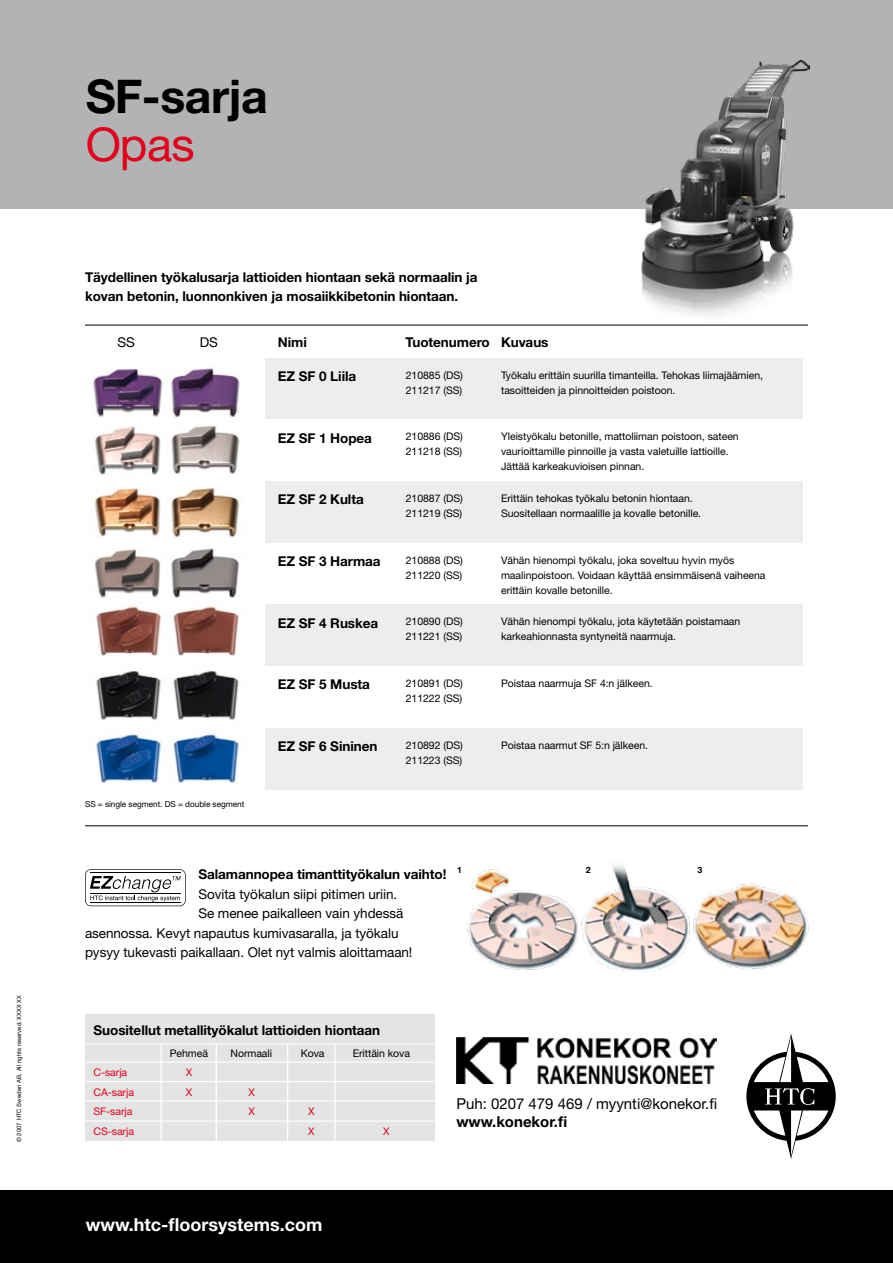
<style>
.page{position:relative;width:893px;height:1263px;background:#fff}
.page>*{position:absolute;margin:0;border:0;box-sizing:border-box;transform-origin:0 0}
.t1{font:700 46.5px "Helvetica Neue";letter-spacing:-.01em;color:#000}
.t2{font:46.5px "Helvetica Neue";color:#e2001a}
.t3{font:700 18px "Helvetica Neue";color:#fff}
.t4{font:15px "Helvetica Neue";color:#000}
.t5{font:700 15px "Helvetica Neue";color:#000}
.t6{font:700 13.5px/19.5px "Helvetica Neue";letter-spacing:-.005em;color:#000}
.t7{font:13.5px "Helvetica Neue";letter-spacing:-.005em;color:#000}
.t8{font:10.5px/15px "Helvetica Neue";letter-spacing:-.005em;color:#000}
.t9{font:10.5px/19.5px "Helvetica Neue";letter-spacing:-.005em;color:#e2001a}
.t10{font:700 8.7px "Helvetica Neue";color:#000}
.t11{font:8.25px "Helvetica Neue";letter-spacing:-.005em;color:#000}
.t12{font:6px "Helvetica Neue";letter-spacing:.005em;color:#000}
</style>
<div class="page">
<div style="left:0;top:0;width:893px;height:208px;background:#b1b3b4"></div>
<div style="left:0;top:1191px;width:893px;height:72px;background:#000"></div>
<hr style="left:85px;top:825px;width:723px;height:1px;background:#000">
<svg style="left:746px;top:1034px;width:90px;height:125px"></svg>
<img style="left:466px;top:869px;width:112px;height:101px">
<img style="left:581px;top:864px;width:107px;height:107px">
<img style="left:688px;top:883px;width:121px;height:87px">
<svg style="left:85px;top:869px;width:101px;height:37px"></svg>
<div style="left:85px;top:1014px;width:350px;height:127px;background:#e3e4e4"></div>
<hr style="left:85px;top:1061px;width:350px;height:2px;background:#fff">
<hr style="left:161px;top:1044px;width:1px;height:97px;background:#fff">
<hr style="left:216px;top:1044px;width:1px;height:97px;background:#fff">
<hr style="left:287px;top:1044px;width:1px;height:97px;background:#fff">
<hr style="left:334px;top:1044px;width:1px;height:97px;background:#fff">
<hr style="left:85px;top:1081px;width:350px;height:1px;background:#fff">
<hr style="left:85px;top:1100px;width:350px;height:1px;background:#fff">
<hr style="left:85px;top:1120px;width:350px;height:2px;background:#fff">
<hr style="left:85px;top:1043px;width:350px;height:2px;background:#fff">
<div style="left:266px;top:358px;width:537px;height:61px;background:#eceded"></div>
<div style="left:266px;top:481px;width:537px;height:62px;background:#eceded"></div>
<div style="left:266px;top:604px;width:537px;height:62px;background:#eceded"></div>
<div style="left:266px;top:728px;width:537px;height:61px;background:#eceded"></div>
<img style="left:639px;top:59px;width:170px;height:266px">
<hr style="left:85px;top:325px;width:723px;height:1px;background:#000">
<img style="left:456px;top:1037px;width:260px;height:46px">
<img style="left:93px;top:369px;width:70px;height:48px">
<img style="left:169px;top:368px;width:71px;height:50px">
<img style="left:95px;top:426px;width:66px;height:49px">
<img style="left:171px;top:426px;width:69px;height:48px">
<img style="left:93px;top:488px;width:68px;height:50px">
<img style="left:171px;top:487px;width:69px;height:50px">
<img style="left:94px;top:548px;width:67px;height:50px">
<img style="left:171px;top:548px;width:69px;height:50px">
<img style="left:96px;top:606px;width:143px;height:50px">
<img style="left:96px;top:671px;width:143px;height:49px">
<img style="left:96px;top:734px;width:143px;height:49px">
<p class="t12" style="left:16px;top:1142px;width:148px;rotate:-90deg">© 2007 HTC Sweden AB, All rights reserved. XXXX XX</p>
<h1 class="t1" style="left:85px;top:68px;width:184px">SF-sarja</h1>
<h1 class="t2" style="left:85px;top:117px;width:111px">Opas</h1>
<p class="t6" style="left:85px;top:267px;width:394px">Täydellinen työkalusarja lattioiden hiontaan sekä normaalin ja kovan betonin, luonnonkiven ja mosaiikkibetonin hiontaan.</p>
<p class="t7" style="left:118px;top:335px;width:19px">SS</p>
<p class="t7" style="left:200px;top:335px;width:20px">DS</p>
<p class="t11" style="left:85px;top:799px;width:161px">SS = single segment. DS = double segment</p>
<p class="t6" style="left:278px;top:332px;width:30px">Nimi</p>
<p class="t6" style="left:406px;top:332px;width:144px">Tuotenumero Kuvaus</p>
<p class="t6" style="left:278px;top:366px;width:80px">EZ SF 0 Liila</p>
<p class="t8" style="left:406px;top:367px;width:59px">210885 (DS)<br>211217 (SS)</p>
<p class="t8" style="left:501px;top:367px;width:263px">Työkalu erittäin suurilla timanteilla. Tehokas liimajäämien, tasoitteiden ja pinnoitteiden poistoon.</p>
<p class="t6" style="left:278px;top:428px;width:96px">EZ SF 1 Hopea</p>
<p class="t8" style="left:406px;top:429px;width:59px">210886 (DS)<br>211218 (SS)</p>
<p class="t8" style="left:501px;top:429px;width:239px">Yleistyökalu betonille, mattoliiman poistoon, sateen vaurioittamille pinnoille ja vasta valetuille lattioille.<br>Jättää karkeakuvioisen pinnan.</p>
<p class="t6" style="left:278px;top:490px;width:87px">EZ SF 2 Kulta</p>
<p class="t8" style="left:406px;top:491px;width:59px">210887 (DS)<br>211219 (SS)</p>
<p class="t8" style="left:501px;top:491px;width:202px">Erittäin tehokas työkalu betonin hiontaan.<br>Suositellaan normaalille ja kovalle betonille.</p>
<p class="t6" style="left:278px;top:551px;width:104px">EZ SF 3 Harmaa</p>
<p class="t8" style="left:406px;top:552px;width:59px">210888 (DS)<br>211220 (SS)</p>
<p class="t8" style="left:501px;top:552px;width:266px">Vähän hienompi työkalu, joka soveltuu hyvin myös maalinpoistoon. Voidaan käyttää ensimmäisenä vaiheena erittäin kovalle betonille.</p>
<p class="t6" style="left:278px;top:613px;width:102px">EZ SF 4 Ruskea</p>
<p class="t8" style="left:406px;top:614px;width:59px">210890 (DS)<br>211221 (SS)</p>
<p class="t8" style="left:501px;top:614px;width:241px">Vähän hienompi työkalu, jota käytetään poistamaan karkeahionnasta syntyneitä naarmuja.</p>
<p class="t6" style="left:278px;top:674px;width:94px">EZ SF 5 Musta</p>
<p class="t8" style="left:406px;top:676px;width:59px">210891 (DS)<br>211222 (SS)</p>
<p class="t8" style="left:501px;top:676px;width:153px">Poistaa naarmuja SF 4:n jälkeen.</p>
<p class="t6" style="left:278px;top:736px;width:101px">EZ SF 6 Sininen</p>
<p class="t8" style="left:406px;top:737px;width:59px">210892 (DS)<br>211223 (SS)</p>
<p class="t8" style="left:501px;top:737px;width:149px">Poistaa naarmut SF 5:n jälkeen.</p>
<p class="t6" style="left:198px;top:864px;width:250px">Salamannopea timanttityökalun vaihto!</p>
<p class="t7" style="left:198px;top:886px;width:200px">Sovita työkalun siipi pitimen uriin.</p>
<p class="t7" style="left:198px;top:905px;width:206px">Se menee paikalleen vain yhdessä</p>
<p class="t7" style="left:85px;top:925px;width:315px">asennossa. Kevyt napautus kumivasaralla, ja työkalu</p>
<p class="t7" style="left:85px;top:944px;width:329px">pysyy tukevasti paikallaan. Olet nyt valmis aloittamaan!</p>
<p class="t10" style="left:457px;top:864px;width:6px">1</p>
<p class="t10" style="left:586px;top:864px;width:6px">2</p>
<p class="t10" style="left:698px;top:864px;width:6px">3</p>
<p class="t6" style="left:94px;top:1020px;width:288px">Suositellut metallityökalut lattioiden hiontaan</p>
<p class="t9" style="left:94px;top:1062px;width:42px">C-sarja<br>CA-sarja<br>SF-sarja<br>CS-sarja</p>
<p class="t8" style="left:170px;top:1046px;width:40px">Pehmeä</p>
<p class="t8" style="left:231px;top:1046px;width:43px">Normaali</p>
<p class="t8" style="left:301px;top:1046px;width:25px">Kova</p>
<p class="t8" style="left:353px;top:1046px;width:59px">Erittäin kova</p>
<p class="t9" style="left:186px;top:1062px;width:8px">X<br>X</p>
<p class="t9" style="left:249px;top:1082px;width:8px">X<br>X</p>
<p class="t9" style="left:308px;top:1101px;width:8px">X<br>X</p>
<p class="t9" style="left:383px;top:1121px;width:8px">X</p>
<h3 class="t4" style="left:456px;top:1095px;width:262px">Puh: 0207 479 469 / myynti@konekor.fi</h3>
<h3 class="t5" style="left:456px;top:1112px;width:112px">www.konekor.fi</h3>
<h2 class="t3" style="left:86px;top:1213px;width:238px">www.htc-floorsystems.com</h2>
</div>
